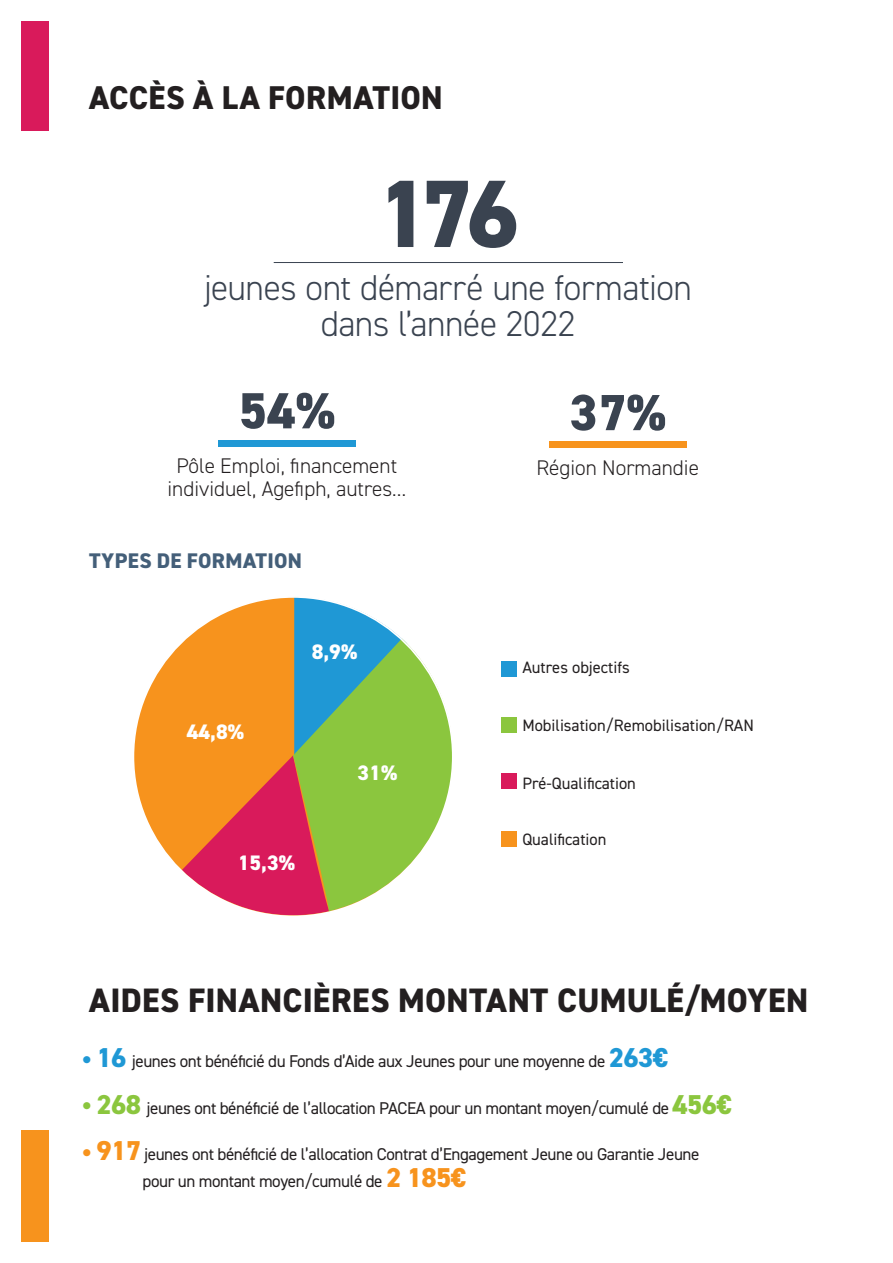
<style>
.page{position:relative;width:893px;height:1263px;background:#fff}
.page>*{position:absolute;margin:0;border:0;box-sizing:border-box;transform-origin:0 0}
.t1{font:800 96px "DIN2014";color:#3a4350}
.t2{font:800 51px "DIN2014";color:#3a4350}
.t3{font:300 36px/36px "DIN2014";letter-spacing:-.015em;color:#3a4350;text-align:center}
.t4{font:800 33.9px "DIN2014";letter-spacing:.01em;color:#231f20}
.t5{font:800 33px "DIN2014";letter-spacing:.01em;color:#231f20}
.t6{font:300 21.3px/23.4px "DIN2014";color:#231f20;text-align:center}
.t7{font:800 21.3px "DIN2014";letter-spacing:.015em;color:#445f79}
.t8{font:800 21px "DIN2014";color:#fff}
.t9{font:17.1px/27px "DIN2014";letter-spacing:-.025em;color:#231f20}
.t10{font:16.5px "DIN2014";color:#231f20}
.s1{font-weight:800;font-size:27.3px;color:#1f98d5}
.s2{font-weight:800;font-size:27.3px;color:#8bc63e}
.s3{font-weight:800;font-size:27.3px;color:#f7931d}
</style>
<div class="page">
<hr style="left:274px;top:262px;width:349px;height:1px;background:#3a4350">
<div style="left:549px;top:441px;width:138px;height:6px;background:#f7931d"></div>
<div style="left:218px;top:441px;width:138px;height:6px;background:#1f98d5"></div>
<div style="left:21px;top:21px;width:28px;height:110px;background:#d91a5b"></div>
<div style="left:133px;top:597px;width:320px;height:319px;background:#f7931d;border-radius:50%"></div>
<div style="left:501px;top:661px;width:16px;height:16px;background:#1f98d5"></div>
<div style="left:501px;top:831px;width:16px;height:16px;background:#f7931d"></div>
<div style="left:501px;top:717px;width:16px;height:16px;background:#8bc63e"></div>
<div style="left:501px;top:774px;width:16px;height:15px;background:#d91a5b"></div>
<svg style="left:182px;top:599px;width:269px;height:315px"></svg>
<div style="left:21px;top:1131px;width:28px;height:111px;background:#f7931d"></div>
<h3 class="t5" style="left:89px;top:76px;width:355px">ACCÈS À LA FORMATION</h3>
<h1 class="t1" style="left:377px;top:150px;width:144px">176</h1>
<h3 class="t3" style="left:204px;top:270px;width:490px">jeunes ont démarré une formation dans l’année 2022</h3>
<h2 class="t2" style="left:239px;top:377px;width:98px">54%</h2>
<p class="t6" style="left:167px;top:454px;width:240px">Pôle Emploi, financement individuel, Agefiph, autres…</p>
<p class="t7" style="left:89px;top:546px;width:214px">TYPES DE FORMATION</p>
<p class="t8" style="left:187px;top:717px;width:59px">44,8%</p>
<p class="t8" style="left:312px;top:638px;width:47px">8,9%</p>
<p class="t8" style="left:357px;top:759px;width:41px">31%</p>
<p class="t8" style="left:238px;top:848px;width:59px">15,3%</p>
<h2 class="t2" style="left:569px;top:379px;width:98px">37%</h2>
<p class="t6" style="left:537px;top:456px;width:164px">Région Normandie</p>
<p class="t10" style="left:522px;top:657px;width:109px">Autres objectifs</p>
<p class="t10" style="left:522px;top:715px;width:233px">Mobilisation/Remobilisation/RAN</p>
<p class="t10" style="left:522px;top:772px;width:115px">Pré-Qualification</p>
<p class="t10" style="left:522px;top:829px;width:86px">Qualification</p>
<h3 class="t4" style="left:89px;top:977px;width:721px">AIDES FINANCIÈRES MONTANT CUMULÉ/MOYEN</h3>
<p class="t9" style="left:83px;top:1047px;width:587px"><span class="s1">• 16</span> jeunes ont bénéficié du Fonds d’Aide aux Jeunes pour une moyenne de <span class="s1">263€</span></p>
<p class="t9" style="left:83px;top:1094px;width:650px"><span class="s2">• 268</span> jeunes ont bénéficié de l’allocation PACEA pour un montant moyen/cumulé de <span class="s2">456€</span></p>
<p class="t9" style="left:143px;top:1140px;width:558px;text-indent:-60px"><span class="s3">• 917</span> jeunes ont bénéficié de l’allocation Contrat d’Engagement Jeune ou Garantie Jeune pour un montant moyen/cumulé de <span class="s3">2 185€</span></p>
</div>
